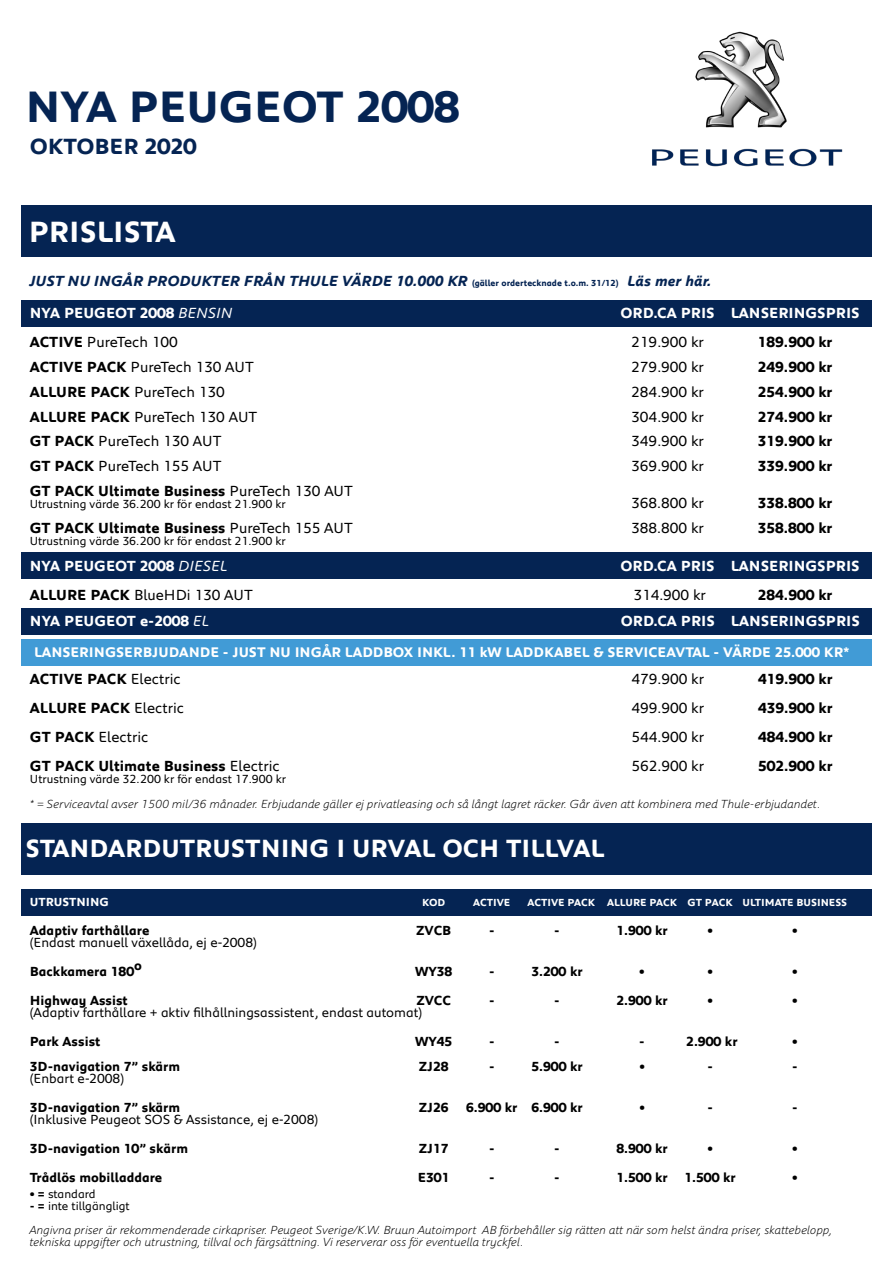
<style>
.page{position:relative;width:893px;height:1263px;background:#fff}
.page>*{position:absolute;margin:0;border:0;box-sizing:border-box;transform-origin:0 0}
.t1{font:700 45px "Peugeot";color:#052453}
.t2{font:700 30px "Peugeot";color:#fff}
.t3{font:700 25.5px "Peugeot";color:#fff}
.t4{font:700 22.5px "Peugeot";color:#052453}
.t5{font:15px "Peugeot";color:#000}
.t6{font:700 15px "Peugeot";color:#000}
.t7{font:700 15px "Peugeot";color:#fff}
.t8{font:italic 700 15px "Peugeot";color:#052453}
.t9{font:700 14.25px "Peugeot";color:#fff}
.t10{font:700 13.5px "Peugeot";color:#000}
.t11{font:13.5px "Peugeot";color:#000}
.t12{font:italic 300 12px/24px "Peugeot";color:#000}
.t13{font:12px "Peugeot";color:#000}
.t14{font:700 12px "Peugeot";color:#fff}
.t15{font:700 10.5px "Peugeot";color:#fff}
.s1{font-style:normal;font-size:9px}
.s2{font-weight:400;font-style:italic}
.s3{font-weight:700}
.s4{font-weight:400}
.s5{font-weight:700;font-style:normal}
.s6{font-weight:400;font-style:normal}
</style>
<div class="page">
<div style="left:21px;top:639px;width:851px;height:27px;background:#419bd6"></div>
<div style="left:21px;top:300px;width:851px;height:27px;background:#052453"></div>
<div style="left:21px;top:552px;width:851px;height:27px;background:#052453"></div>
<img style="left:652px;top:31px;width:191px;height:136px">
<div style="left:21px;top:206px;width:851px;height:51px;background:#052453"></div>
<div style="left:21px;top:823px;width:851px;height:51px;background:#052453"></div>
<div style="left:21px;top:889px;width:851px;height:27px;background:#052453"></div>
<div style="left:21px;top:608px;width:851px;height:27px;background:#052453"></div>
<h1 class="t1" style="left:26px;top:76px;width:436px">NYA PEUGEOT 2008</h1>
<h3 class="t4" style="left:30px;top:131px;width:168px">OKTOBER 2020</h3>
<h2 class="t2" style="left:29px;top:211px;width:148px">PRISLISTA</h2>
<p class="t8" style="left:30px;top:271px;width:684px">JUST NU INGÅR PRODUKTER FRÅN THULE VÄRDE 10.000 KR <span class="s1">(gäller ordertecknade t.o.m. 31/12)</span> Läs mer här.</p>
<p class="t7" style="left:30px;top:303px;width:205px">NYA PEUGEOT 2008 <span class="s2">BENSIN</span></p>
<p class="t7" style="left:620px;top:303px;width:241px">ORD.CA PRIS LANSERINGSPRIS</p>
<p class="t5" style="left:30px;top:332px;width:150px"><span class="s3">ACTIVE</span> PureTech 100</p>
<p class="t5" style="left:631px;top:332px;width:74px">219.900 kr</p>
<p class="t6" style="left:758px;top:332px;width:76px">189.900 kr</p>
<p class="t5" style="left:30px;top:356px;width:226px"><span class="s3">ACTIVE PACK</span> PureTech 130 AUT</p>
<p class="t5" style="left:631px;top:356px;width:74px">279.900 kr</p>
<p class="t6" style="left:758px;top:357px;width:76px">249.900 kr</p>
<p class="t5" style="left:30px;top:381px;width:197px"><span class="s3">ALLURE PACK</span> PureTech 130</p>
<p class="t5" style="left:631px;top:381px;width:74px">284.900 kr</p>
<p class="t6" style="left:758px;top:381px;width:76px">254.900 kr</p>
<p class="t5" style="left:30px;top:406px;width:229px"><span class="s3">ALLURE PACK</span> PureTech 130 AUT</p>
<p class="t5" style="left:631px;top:406px;width:74px">304.900 kr</p>
<p class="t6" style="left:758px;top:406px;width:76px">274.900 kr</p>
<p class="t5" style="left:30px;top:431px;width:193px"><span class="s3">GT PACK</span> PureTech 130 AUT</p>
<p class="t5" style="left:631px;top:431px;width:74px">349.900 kr</p>
<p class="t6" style="left:758px;top:431px;width:76px">319.900 kr</p>
<p class="t5" style="left:30px;top:455px;width:193px"><span class="s3">GT PACK</span> PureTech 155 AUT</p>
<p class="t5" style="left:631px;top:455px;width:74px">369.900 kr</p>
<p class="t6" style="left:758px;top:456px;width:76px">339.900 kr</p>
<p class="t6" style="left:30px;top:480px;width:325px">GT PACK Ultimate Business <span class="s4">PureTech 130 AUT</span></p>
<p class="t13" style="left:30px;top:495px;width:258px">Utrustning värde 36.200 kr för endast 21.900 kr</p>
<p class="t5" style="left:631px;top:492px;width:74px">368.800 kr</p>
<p class="t6" style="left:758px;top:492px;width:76px">338.800 kr</p>
<p class="t6" style="left:30px;top:517px;width:325px">GT PACK Ultimate Business <span class="s4">PureTech 155 AUT</span></p>
<p class="t5" style="left:631px;top:517px;width:74px">388.800 kr</p>
<p class="t6" style="left:758px;top:517px;width:76px">358.800 kr</p>
<p class="t13" style="left:30px;top:532px;width:258px">Utrustning värde 36.200 kr för endast 21.900 kr</p>
<p class="t7" style="left:30px;top:555px;width:200px">NYA PEUGEOT 2008 <span class="s2">DIESEL</span></p>
<p class="t7" style="left:620px;top:555px;width:241px">ORD.CA PRIS LANSERINGSPRIS</p>
<p class="t5" style="left:30px;top:584px;width:224px"><span class="s3">ALLURE PACK</span> BlueHDi 130 AUT</p>
<p class="t5" style="left:633px;top:584px;width:74px">314.900 kr</p>
<p class="t6" style="left:758px;top:584px;width:76px">284.900 kr</p>
<p class="t7" style="left:30px;top:611px;width:181px">NYA PEUGEOT e-2008 <span class="s2">EL</span></p>
<p class="t7" style="left:621px;top:611px;width:241px">ORD.CA PRIS LANSERINGSPRIS</p>
<p class="t9" style="left:34px;top:642px;width:817px">LANSERINGSERBJUDANDE - JUST NU INGÅR LADDBOX INKL. 11 kW LADDKABEL &amp; SERVICEAVTAL - VÄRDE 25.000 KR*</p>
<p class="t6" style="left:30px;top:669px;width:152px">ACTIVE PACK <span class="s4">Electric</span></p>
<p class="t5" style="left:631px;top:668px;width:74px">479.900 kr</p>
<p class="t6" style="left:758px;top:669px;width:76px">419.900 kr</p>
<p class="t6" style="left:30px;top:698px;width:156px">ALLURE PACK <span class="s4">Electric</span></p>
<p class="t5" style="left:631px;top:697px;width:74px">499.900 kr</p>
<p class="t6" style="left:758px;top:698px;width:76px">439.900 kr</p>
<p class="t5" style="left:30px;top:726px;width:120px"><span class="s3">GT PACK</span> Electric</p>
<p class="t5" style="left:631px;top:726px;width:74px">544.900 kr</p>
<p class="t6" style="left:758px;top:727px;width:76px">484.900 kr</p>
<p class="t6" style="left:30px;top:756px;width:251px">GT PACK Ultimate Business <span class="s4">Electric</span></p>
<p class="t5" style="left:631px;top:756px;width:74px">562.900 kr</p>
<p class="t6" style="left:758px;top:756px;width:76px">502.900 kr</p>
<p class="t13" style="left:30px;top:771px;width:258px">Utrustning värde 32.200 kr för endast 17.900 kr</p>
<p class="t12" style="left:30px;top:792px;width:793px">* = Serviceavtal avser 1500 mil/36 månader. Erbjudande gäller ej privatleasing och så långt lagret räcker. Går även att kombinera med Thule-erbjudandet.</p>
<h3 class="t3" style="left:26px;top:831px;width:581px">STANDARDUTRUSTNING I URVAL OCH TILLVAL</h3>
<p class="t14" style="left:30px;top:894px;width:81px">UTRUSTNING</p>
<p class="t15" style="left:422px;top:896px;width:25px">KOD</p>
<p class="t15" style="left:473px;top:896px;width:39px">ACTIVE</p>
<p class="t15" style="left:527px;top:896px;width:321px">ACTIVE PACK ALLURE PACK GT PACK ULTIMATE BUSINESS</p>
<p class="t10" style="left:30px;top:921px;width:121px">Adaptiv farthållare</p>
<p class="t10" style="left:416px;top:921px;width:37px">ZVCB</p>
<p class="t10" style="left:489px;top:921px;width:7px">-</p>
<p class="t10" style="left:554px;top:921px;width:7px">-</p>
<p class="t10" style="left:616px;top:921px;width:53px">1.900 kr</p>
<p class="t10" style="left:707px;top:921px;width:7px">•</p>
<p class="t10" style="left:792px;top:921px;width:7px">•</p>
<p class="t11" style="left:30px;top:933px;width:229px">(Endast manuell växellåda, ej e-2008)</p>
<p class="t10" style="left:30px;top:962px;width:114px">Backkamera 180o</p>
<p class="t10" style="left:415px;top:962px;width:39px">WY38</p>
<p class="t10" style="left:489px;top:962px;width:7px">-</p>
<p class="t10" style="left:531px;top:962px;width:53px">3.200 kr</p>
<p class="t10" style="left:639px;top:962px;width:7px">•</p>
<p class="t10" style="left:707px;top:962px;width:7px">•</p>
<p class="t10" style="left:792px;top:962px;width:7px">•</p>
<p class="t10" style="left:30px;top:992px;width:100px">Highway Assist</p>
<p class="t10" style="left:416px;top:992px;width:36px">ZVCC</p>
<p class="t10" style="left:489px;top:992px;width:7px">-</p>
<p class="t10" style="left:554px;top:992px;width:7px">-</p>
<p class="t10" style="left:616px;top:992px;width:53px">2.900 kr</p>
<p class="t10" style="left:707px;top:992px;width:7px">•</p>
<p class="t10" style="left:792px;top:992px;width:7px">•</p>
<p class="t11" style="left:30px;top:1003px;width:394px">(Adaptiv farthållare + aktiv filhållningsassistent, endast automat)</p>
<p class="t10" style="left:30px;top:1033px;width:72px">Park Assist</p>
<p class="t10" style="left:415px;top:1033px;width:39px">WY45</p>
<p class="t10" style="left:489px;top:1033px;width:7px">-</p>
<p class="t10" style="left:554px;top:1033px;width:7px">-</p>
<p class="t10" style="left:639px;top:1033px;width:7px">-</p>
<p class="t10" style="left:686px;top:1033px;width:53px">2.900 kr</p>
<p class="t10" style="left:792px;top:1033px;width:7px">•</p>
<p class="t10" style="left:30px;top:1057px;width:152px">3D-navigation 7” skärm</p>
<p class="t10" style="left:419px;top:1057px;width:31px">ZJ28</p>
<p class="t10" style="left:489px;top:1057px;width:7px">-</p>
<p class="t10" style="left:531px;top:1057px;width:53px">5.900 kr</p>
<p class="t10" style="left:639px;top:1057px;width:7px">•</p>
<p class="t10" style="left:707px;top:1057px;width:7px">-</p>
<p class="t10" style="left:792px;top:1057px;width:7px">-</p>
<p class="t11" style="left:30px;top:1069px;width:96px">(Enbart e-2008)</p>
<p class="t10" style="left:30px;top:1098px;width:152px">3D-navigation 7” skärm</p>
<p class="t10" style="left:419px;top:1098px;width:31px">ZJ26</p>
<p class="t10" style="left:466px;top:1098px;width:118px">6.900 kr 6.900 kr</p>
<p class="t10" style="left:639px;top:1098px;width:7px">•</p>
<p class="t10" style="left:707px;top:1098px;width:7px">-</p>
<p class="t10" style="left:792px;top:1098px;width:7px">-</p>
<p class="t11" style="left:30px;top:1110px;width:290px">(Inklusive Peugeot SOS &amp; Assistance, ej e-2008)</p>
<p class="t10" style="left:30px;top:1139px;width:160px">3D-navigation 10” skärm</p>
<p class="t10" style="left:419px;top:1139px;width:31px">ZJ17</p>
<p class="t10" style="left:489px;top:1139px;width:7px">-</p>
<p class="t10" style="left:554px;top:1139px;width:7px">-</p>
<p class="t10" style="left:616px;top:1139px;width:53px">8.900 kr</p>
<p class="t10" style="left:707px;top:1139px;width:7px">•</p>
<p class="t10" style="left:792px;top:1139px;width:7px">•</p>
<p class="t10" style="left:30px;top:1168px;width:134px">Trådlös mobilladdare</p>
<p class="t10" style="left:418px;top:1168px;width:33px">E301</p>
<p class="t10" style="left:489px;top:1168px;width:7px">-</p>
<p class="t10" style="left:554px;top:1168px;width:7px">-</p>
<p class="t10" style="left:616px;top:1168px;width:121px">1.500 kr 1.500 kr</p>
<p class="t10" style="left:792px;top:1168px;width:7px">•</p>
<p class="t13" style="left:30px;top:1186px;width:67px"><span class="s3">• =</span> standard</p>
<p class="t12" style="left:30px;top:1193px;width:804px"><span class="s5">- =</span> <span class="s6">inte tillgängligt<br></span>Angivna priser är rekommenderade cirkapriser. Peugeot Sverige/K.W. Bruun Autoimport AB förbehåller sig rätten att när som helst ändra priser, skattebelopp,</p>
<p class="t12" style="left:30px;top:1229px;width:496px">tekniska uppgifter och utrustning, tillval och färgsättning. Vi reserverar oss för eventuella tryckfel.</p>
</div>
